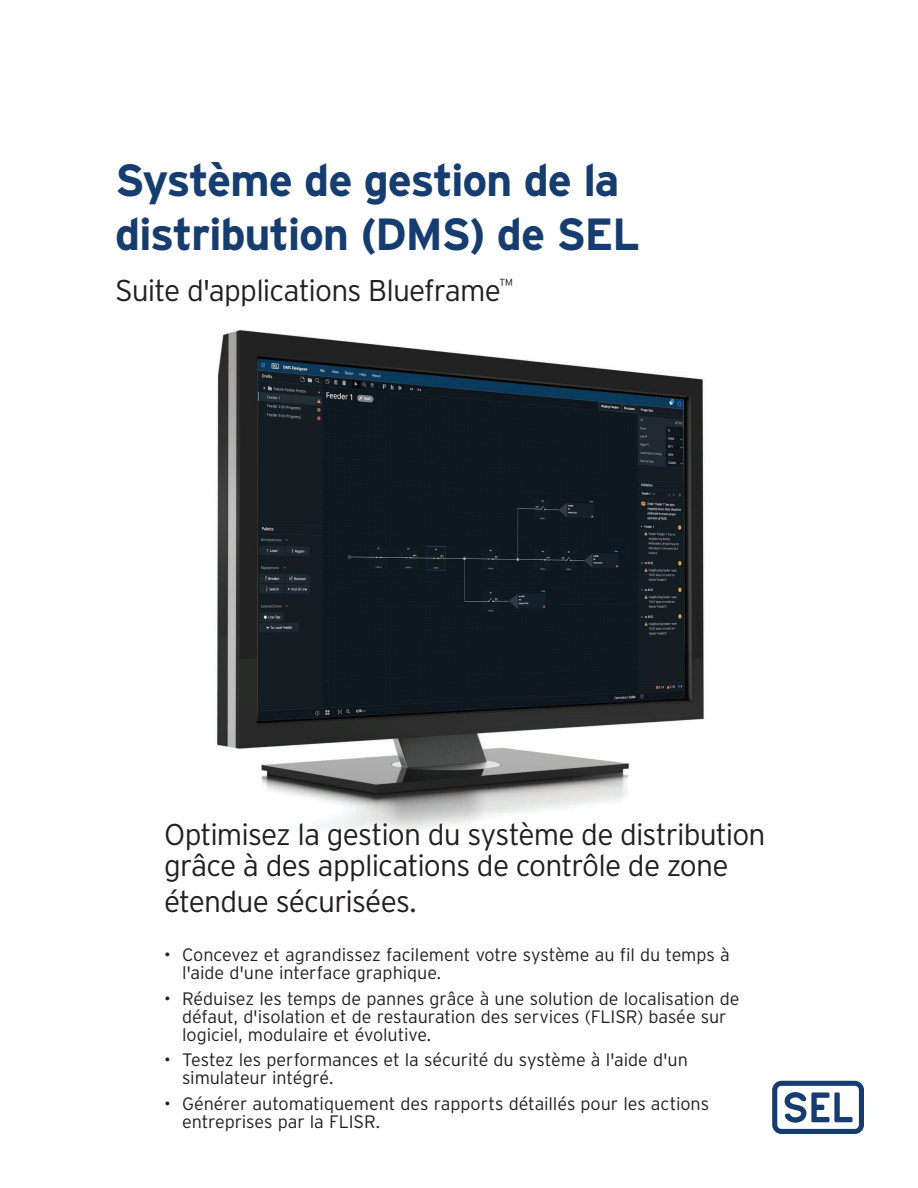
<style>
.page{position:relative;width:918px;height:1188px;background:#fff}
.page>*{position:absolute;margin:0;border:0;box-sizing:border-box;transform-origin:0 0}
.t1{font:700 45px/54px "Interstate Poly";letter-spacing:-.03em;color:#163d6f}
.t2{font:300 30px/31.5px "Interstate Poly";letter-spacing:-.03em;color:#231f20}
.t3{font:300 18px/18px "Interstate Poly";letter-spacing:-.005em;color:#231f20}
</style>
<div class="page">
<svg style="left:772px;top:1081px;width:92px;height:53px"></svg>
<img style="left:216px;top:329px;width:489px;height:501px">
<h1 class="t1" style="left:115px;top:151px;width:526px">Système de gestion de la distribution (DMS) de SEL</h1>
<h2 class="t2" style="left:115px;top:272px;width:399px">Suite d'applications Blueframe<sup>™</sup></h2>
<h2 class="t2" style="left:164px;top:817px;width:603px">Optimisez la gestion du système de distribution grâce à des applications de contrôle de zone</h2>
<h2 class="t2" style="left:164px;top:884px;width:254px">étendue sécurisées.</h2>
<p class="t3" style="left:182px;top:945px;width:549px;text-indent:-18px">• Concevez et agrandissez facilement votre système au fil du temps à l'aide d'une interface graphique.</p>
<p class="t3" style="left:182px;top:988px;width:559px;text-indent:-18px">• Réduisez les temps de pannes grâce à une solution de localisation de défaut, d'isolation et de restauration des services (FLISR) basée sur logiciel, modulaire et évolutive.</p>
<p class="t3" style="left:182px;top:1050px;width:507px;text-indent:-18px">• Testez les performances et la sécurité du système à l'aide d'un simulateur intégré.</p>
<p class="t3" style="left:182px;top:1093px;width:528px;text-indent:-18px">• Générer automatiquement des rapports détaillés pour les actions entreprises par la FLISR.</p>
</div>
